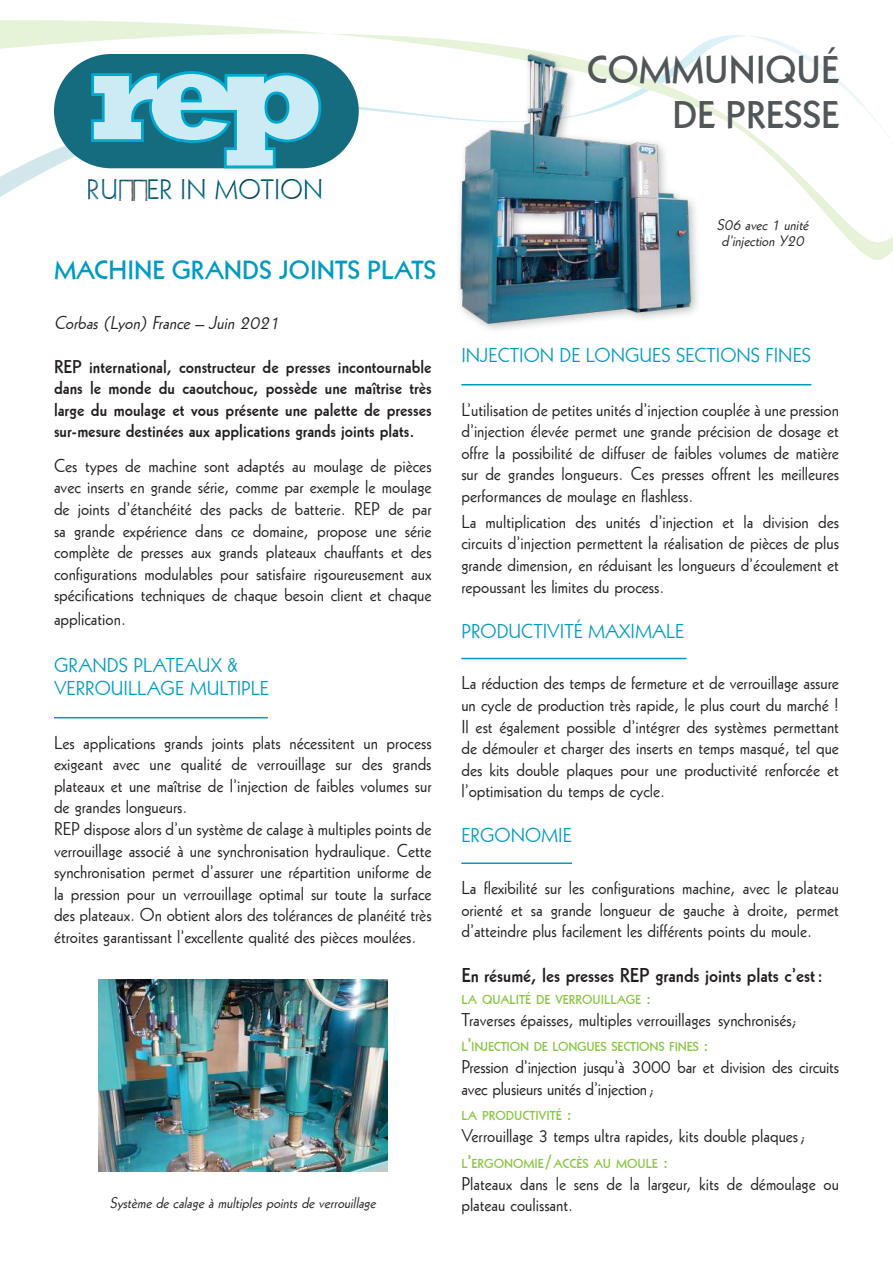
<style>
.page{position:relative;width:893px;height:1263px;background:#fff}
.page>*{position:absolute;margin:0;border:0;box-sizing:border-box;transform-origin:0 0}
.t1{font:37.5px/45px "Geometric 231 BT Bold C";color:#515659;text-align:right}
.t2{font:25.5px "Geometric 231 BT Bold C";color:#009ac0}
.t3{font:19.5px/23.4px "Geometric 231 BT Roman C";color:#009ac0}
.t4{font:19.5px "Geometric 231 BT Bold C";color:#231f20}
.t5{font:18px/21.6px "Geometric 231 BT Roman C";color:#231f20;text-align:justify}
.t6{font:18px/21.6px "Geometric 231 BT Bold C";color:#231f20;text-align:justify}
.t7{font:italic 18px "Geometric 231 BT Roman C";color:#231f20}
.t8{font:italic 15px/16.5px "Geometric 231 BT Roman C";color:#231f20;text-align:center}
.t9{font:12.6px "Geometric 231 BT Bold C";color:#89c542}
.s1{font-size:18px}
</style>
<div class="page">
<svg style="left:0;top:20px;width:893px;height:240px"></svg>
<svg style="left:82px;top:172px;width:248px;height:29px"></svg>
<div style="left:54px;top:54px;width:305px;height:114px;background:#166c7f;border-radius:57px"></div>
<svg style="left:91px;top:71px;width:230px;height:97px"></svg>
<div style="left:455px;top:50px;width:247px;height:284px;background:#515659;opacity:.4"></div>
<img style="left:453px;top:50px;width:242px;height:283px">
<img style="left:98px;top:979px;width:289px;height:193px">
<hr style="left:54px;top:717px;width:214px;height:1px;background:#009ac0">
<hr style="left:461px;top:384px;width:350px;height:1px;background:#009ac0">
<hr style="left:461px;top:658px;width:225px;height:1px;background:#009ac0">
<hr style="left:461px;top:862px;width:111px;height:2px;background:#009ac0">
<h1 class="t1" style="left:587px;top:45px;width:253px">COMMUNIQUÉ<br>DE PRESSE</h1>
<h2 class="t2" style="left:54px;top:254px;width:384px">MACHINE GRANDS JOINTS PLATS</h2>
<p class="t7" style="left:54px;top:311px;width:231px">Corbas (Lyon) France – Juin 2021</p>
<p class="t6" style="left:54px;top:355px;width:379px">REP international, constructeur de presses incontournable dans le monde du caoutchouc, possède une maîtrise très large du moulage et vous présente une palette de presses sur-mesure destinées aux applications grands joints plats.</p>
<p class="t5" style="left:54px;top:454px;width:379px">Ces types de machine sont adaptés au moulage de pièces avec inserts en grande série, comme par exemple le moulage de joints d’étanchéité des packs de batterie. REP de par sa grande expérience dans ce domaine, propose une série complète de presses aux grands plateaux chauffants et des configurations modulables pour satisfaire rigoureusement aux spécifications techniques de chaque besoin client et chaque</p>
<p class="t5" style="left:54px;top:607px;width:73px">application.</p>
<p class="t3" style="left:54px;top:652px;width:216px">GRANDS PLATEAUX &amp;<br>VERROUILLAGE MULTIPLE</p>
<p class="t5" style="left:54px;top:731px;width:379px;text-align:left">Les applications grands joints plats nécessitent un process exigeant avec une qualité de verrouillage sur des grands plateaux et une maîtrise de l’injection de faibles volumes sur de grandes longueurs.<br>REP dispose alors d’un système de calage à multiples points de verrouillage associé à une synchronisation hydraulique. Cette synchronisation permet d’assurer une répartition uniforme de la pression pour un verrouillage optimal sur toute la surface des plateaux. On obtient alors des tolérances de planéité très étroites garantissant l’excellente qualité des pièces moulées.</p>
<p class="t8" style="left:110px;top:1194px;width:271px">Système de calage à multiples points de verrouillage</p>
<p class="t8" style="left:717px;top:216px;width:96px">S06 avec1 unité d’injection Y20</p>
<p class="t3" style="left:461px;top:343px;width:351px">INJECTION DE LONGUES SECTIONS FINES</p>
<p class="t5" style="left:461px;top:398px;width:379px">L’utilisation de petites unités d’injection couplée à une pression d’injection élevée permet une grande précision de dosage et offre la possibilité de diffuser de faibles volumes de matière sur de grandes longueurs. Ces presses offrent les meilleures performances de moulage en flashless.</p>
<p class="t5" style="left:461px;top:510px;width:379px">La multiplication des unités d’injection et la division des circuits d’injection permettent la réalisation de pièces de plus grande dimension, en réduisant les longueurs d’écoulement et repoussant les limites du process.</p>
<p class="t3" style="left:461px;top:618px;width:224px">PRODUCTIVITÉ MAXIMALE</p>
<p class="t5" style="left:461px;top:672px;width:379px">La réduction des temps de fermeture et de verrouillage assure un cycle de production très rapide, le plus court du marché !<br>Il est également possible d’intégrer des systèmes permettant de démouler et charger des inserts en temps masqué, tel que des kits double plaques pour une productivité renforcée et l’optimisation du temps de cycle.</p>
<p class="t3" style="left:461px;top:823px;width:112px">ERGONOMIE</p>
<p class="t5" style="left:461px;top:876px;width:379px">La flexibilité sur les configurations machine, avec le plateau orienté et sa grande longueur de gauche à droite, permet d’atteindre plus facilement les différents points du moule.</p>
<p class="t4" style="left:461px;top:962px;width:363px">En résumé, les presses REP grands joints plats c’est:</p>
<p class="t9" style="left:461px;top:991px;width:191px">LA QUALITÉ DE VERROUILLAGE <span class="s1">:</span></p>
<p class="t5" style="left:461px;top:1008px;width:337px">Traverses épaisses, multiples verrouillages synchronisés;</p>
<p class="t9" style="left:461px;top:1039px;width:249px">L<span class="s1">’</span>INJECTION DE LONGUES SECTIONS FINES <span class="s1">:</span></p>
<p class="t5" style="left:461px;top:1055px;width:379px">Pression d’injection jusqu’à 3000 bar et division des circuits avec plusieurs unités d’injection ;</p>
<p class="t9" style="left:461px;top:1108px;width:112px">LA PRODUCTIVITÉ <span class="s1">:</span></p>
<p class="t5" style="left:461px;top:1124px;width:346px">Verrouillage 3 temps ultra rapides, kits double plaques;</p>
<p class="t9" style="left:461px;top:1155px;width:208px">L<span class="s1">’</span>ERGONOMIE <span class="s1">/</span> ACCÈS AU MOULE <span class="s1">:</span></p>
<p class="t5" style="left:461px;top:1172px;width:379px">Plateaux dans le sens de la largeur, kits de démoulage ou plateau coulissant.</p>
</div>
